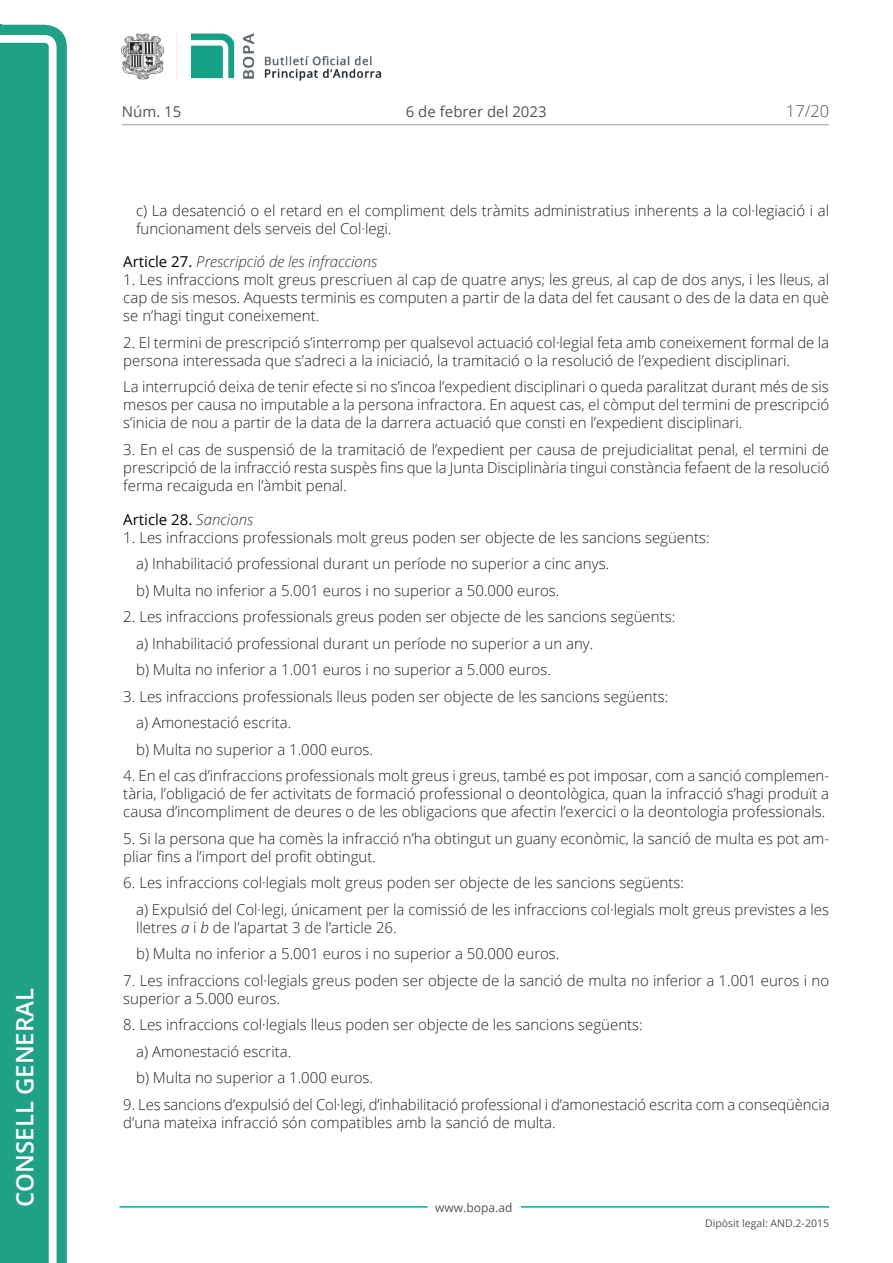
<style>
.page{position:relative;width:893px;height:1263px;background:#fff}
.page>*{position:absolute;margin:0;border:0;box-sizing:border-box;transform-origin:0 0}
.t1{font:600 24px "Open Sans";color:#fff}
.t2{font:300 16.5px "Open Sans";color:#545454}
.Body_text{font:300 15px/18px "Open Sans";color:#231f20;text-align:justify}
.Body_text_i{font:300 15px/18px "Open Sans";color:#231f20}
.Titol_7{font:italic 300 15px "Open Sans";color:#303030}
.t3{font:15px "Open Sans";color:#545454}
.Titol_7-2{font:15px "Open Sans";color:#000}
.t4{font:12px "Open Sans";color:#545454}
.t5{font:10.5px "Open Sans";color:#545454}
.s1{font-weight:400;font-style:normal;color:#000}
.s2{font-weight:300;font-style:italic;color:#303030}
.s3{font-style:italic}
</style>
<div class="page">
<svg style="left:0;top:25px;width:67px;height:1238px;fill:#1ea187"></svg>
<div style="left:0;top:43px;width:49px;height:1220px;background:#1ea187"></div>
<img style="left:122px;top:32px;width:260px;height:49px">
<hr style="left:119px;top:1206px;width:309px;height:2px;background:#00ae91">
<hr style="left:521px;top:1206px;width:308px;height:2px;background:#00ae91">
<hr style="left:122px;top:124px;width:707px;height:1px;background:#bcbdc0">
<h1 class="t1" style="left:8px;top:1207px;width:220px;rotate:-90deg">Consell General</h1>
<p class="t3" style="left:122px;top:102px;width:61px">Núm. 15</p>
<p class="t3" style="left:406px;top:102px;width:142px">6 de febrer del 2023</p>
<p class="t2" style="left:786px;top:100px;width:45px">17/20</p>
<p class="Body_text_i" style="left:136px;top:201px;width:695px">c) La desatenció o el retard en el compliment dels tràmits administratius inherents a la col·legiació i al funcionament dels serveis del Col·legi.</p>
<p class="Titol_7" style="left:123px;top:252px;width:255px"><span class="s1">Article 27.</span> Prescripció de les infraccions</p>
<p class="Body_text" style="left:123px;top:270px;width:707px">1. Les infraccions molt greus prescriuen al cap de quatre anys; les greus, al cap de dos anys, i les lleus, al cap de sis mesos. Aquests terminis es computen a partir de la data del fet causant o des de la data en què se n’hagi tingut coneixement.</p>
<p class="Body_text" style="left:123px;top:333px;width:707px">2. El termini de prescripció s’interromp per qualsevol actuació col·legial feta amb coneixement formal de la persona interessada que s’adreci a la iniciació, la tramitació o la resolució de l’expedient disciplinari.</p>
<p class="Body_text" style="left:123px;top:377px;width:707px">La interrupció deixa de tenir efecte si no s’incoa l’expedient disciplinari o queda paralitzat durant més de sis mesos per causa no imputable a la persona infractora. En aquest cas, el còmput del termini de prescripció s’inicia de nou a partir de la data de la darrera actuació que consti en l’expedient disciplinari.</p>
<p class="Body_text" style="left:123px;top:440px;width:708px">3. En el cas de suspensió de la tramitació de l’expedient per causa de prejudicialitat penal, el termini de prescripció de la infracció resta suspès fins que la Junta Disciplinària tingui constància fefaent de la resolució ferma recaiguda en l’àmbit penal.</p>
<p class="Titol_7-2" style="left:123px;top:509px;width:131px">Article 28. <span class="s2">Sancions</span></p>
<p class="Body_text" style="left:123px;top:528px;width:588px">1. Les infraccions professionals molt greus poden ser objecte de les sancions següents:</p>
<p class="Body_text_i" style="left:136px;top:554px;width:475px">a) Inhabilitació professional durant un període no superior a cinc anys.</p>
<p class="Body_text_i" style="left:136px;top:581px;width:425px">b) Multa no inferior a 5.001 euros i no superior a 50.000 euros.</p>
<p class="Body_text" style="left:123px;top:607px;width:553px">2. Les infraccions professionals greus poden ser objecte de les sancions següents:</p>
<p class="Body_text_i" style="left:136px;top:634px;width:459px">a) Inhabilitació professional durant un període no superior a un any.</p>
<p class="Body_text_i" style="left:136px;top:660px;width:416px">b) Multa no inferior a 1.001 euros i no superior a 5.000 euros.</p>
<p class="Body_text" style="left:123px;top:687px;width:547px">3. Les infraccions professionals lleus poden ser objecte de les sancions següents:</p>
<p class="Body_text_i" style="left:136px;top:713px;width:157px">a) Amonestació escrita.</p>
<p class="Body_text_i" style="left:136px;top:740px;width:239px">b) Multa no superior a 1.000 euros.</p>
<p class="Body_text" style="left:123px;top:766px;width:707px">4. En el cas d’infraccions professionals molt greus i greus, també es pot imposar, com a sanció complemen&shy;tària, l’obligació de fer activitats de formació professional o deontològica, quan la infracció s’hagi produït a causa d’incompliment de deures o de les obligacions que afectin l’exercici o la deontologia professionals.</p>
<p class="Body_text" style="left:123px;top:829px;width:707px">5. Si la persona que ha comès la infracció n’ha obtingut un guany econòmic, la sanció de multa es pot am&shy;pliar fins a l’import del profit obtingut.</p>
<p class="Body_text" style="left:123px;top:873px;width:562px">6. Les infraccions col·legials molt greus poden ser objecte de les sancions següents:</p>
<p class="Body_text_i" style="left:136px;top:900px;width:695px">a) Expulsió del Col·legi, únicament per la comissió de les infraccions col·legials molt greus previstes a les lletres <span class="s3">a</span> i <span class="s3">b</span> de l’apartat 3 de l’article 26.</p>
<p class="Body_text_i" style="left:136px;top:944px;width:425px">b) Multa no inferior a 5.001 euros i no superior a 50.000 euros.</p>
<p class="Body_text" style="left:123px;top:971px;width:707px">7. Les infraccions col·legials greus poden ser objecte de la sanció de multa no inferior a 1.001 euros i no superior a 5.000 euros.</p>
<p class="Body_text" style="left:123px;top:1015px;width:521px">8. Les infraccions col·legials lleus poden ser objecte de les sancions següents:</p>
<p class="Body_text_i" style="left:136px;top:1042px;width:157px">a) Amonestació escrita.</p>
<p class="Body_text_i" style="left:136px;top:1068px;width:239px">b) Multa no superior a 1.000 euros.</p>
<p class="Body_text" style="left:123px;top:1095px;width:708px">9. Les sancions d’expulsió del Col·legi, d’inhabilitació professional i d’amonestació escrita com a conseqüència d’una mateixa infracció són compatibles amb la sanció de multa.</p>
<p class="t4" style="left:435px;top:1199px;width:79px">www.bopa.ad</p>
<p class="t5" style="left:705px;top:1216px;width:125px">Dipòsit legal: AND.2-2015</p>
</div>
